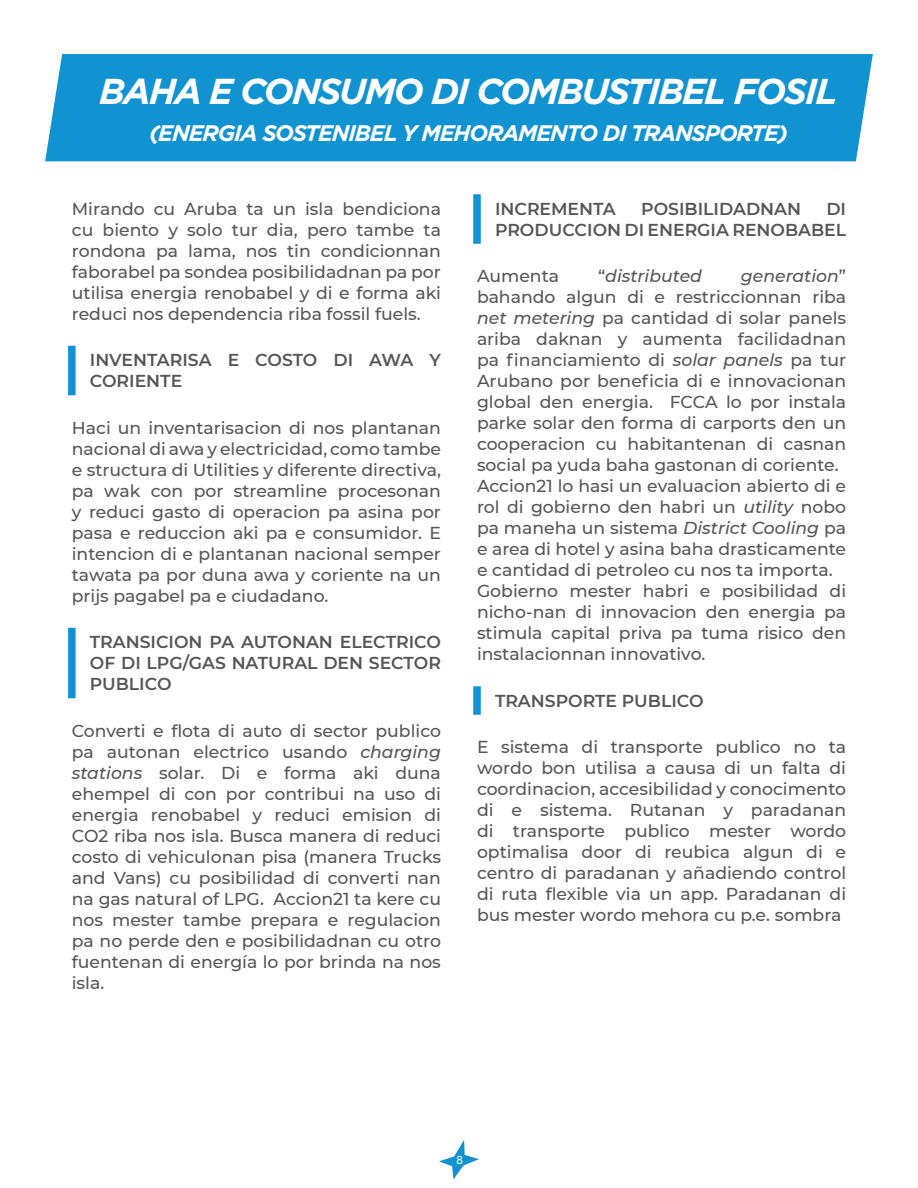
<style>
.page{position:relative;width:918px;height:1188px;background:#fff}
.page>*{position:absolute;margin:0;border:0;box-sizing:border-box;transform-origin:0 0}
.t1{font:italic 700 36px "Gotham";letter-spacing:-.05em;color:#fff}
.t2{font:italic 700 22.5px "Gotham";letter-spacing:-.05em;color:#fff}
.t3{font:500 17.25px/21px "Montserrat";color:#565658;text-align:justify}
.SubTitles{font:600 17.25px/21px "Montserrat";color:#565658}
.t4{font:italic 500 17.25px "Montserrat";color:#565658}
.t5{font:11.7px "Helvetica Neue LT Std";color:#fff}
.s1{font-style:italic}
.s2{font-style:normal}
</style>
<div class="page">
<svg style="left:439px;top:1140px;width:40px;height:40px"></svg>
<div style="left:68px;top:350px;width:8px;height:42px;background:#1193d1"></div>
<div style="left:68px;top:632px;width:8px;height:63px;background:#1193d1"></div>
<div style="left:473px;top:198px;width:8px;height:42px;background:#1193d1"></div>
<div style="left:473px;top:690px;width:8px;height:21px;background:#1193d1"></div>
<div style="left:45px;top:54px;width:828px;height:107px;background:#1193d1"></div>
<div style="left:92px;top:75px;width:7px;height:71px;background:#1193d1"></div>
<p class="t1" style="left:99px;top:67px;width:740px">BAHA E CONSUMO DI COMBUSTIBEL FOSIL</p>
<p class="t2" style="left:149px;top:118px;width:640px">(ENERGIA SOSTENIBEL Y MEHORAMENTO DI TRANSPORTE)</p>
<p class="t3" style="left:72px;top:197px;width:371px">Mirando cu Aruba ta un isla bendiciona cu biento y solo tur dia, pero tambe ta rondona pa lama, nos tin condicionnan faborabel pa sondea posibilidadnan pa por utilisa energia renobabel y di e forma aki reduci nos dependencia riba fossil fuels.</p>
<p class="SubTitles" style="left:90px;top:349px;width:353px">INVENTARISA E COSTO DI AWA Y<br>CORIENTE</p>
<p class="t3" style="left:72px;top:416px;width:371px">Haci un inventarisacion di nos plantanan nacional di awa y electricidad, como tambe e structura di Utilities y diferente directiva, pa wak con por streamline procesonan y reduci gasto di operacion pa asina por pasa e reduccion aki pa e consumidor. E intencion di e plantanan nacional semper tawata pa por duna awa y coriente na un prijs pagabel pa e ciudadano.</p>
<p class="SubTitles" style="left:90px;top:631px;width:353px;text-align:justify">TRANSICION PA AUTONAN ELECTRICO OF DI LPG/GAS NATURAL DEN SECTOR PUBLICO</p>
<p class="t3" style="left:72px;top:719px;width:371px">Converti e flota di auto di sector publico pa autonan electrico usando <span class="s1">charging stations</span> solar. Di e forma aki duna ehempel di con por contribui na uso di energia renobabel y reduci emision di CO2 riba nos isla. Busca manera di reduci costo di vehiculonan pisa (manera Trucks and Vans) cu posibilidad di converti nan na gas natural of LPG. Accion21 ta kere cu nos mester tambe prepara e regulacion pa no perde den e posibilidadnan cu otro fuentenan di energía lo por brinda na nos isla.</p>
<p class="SubTitles" style="left:495px;top:197px;width:122px">INCREMENTA</p>
<p class="SubTitles" style="left:641px;top:197px;width:161px">POSIBILIDADNAN</p>
<p class="SubTitles" style="left:495px;top:197px;width:353px;text-align:right">DI<br>PRODUCCION DI ENERGIA RENOBABEL</p>
<p class="t3" style="left:477px;top:265px;width:84px">Aumenta</p>
<p class="t4" style="left:598px;top:264px;width:105px"><span class="s2">“</span>distributed</p>
<p class="t3" style="left:477px;top:265px;width:371px;text-indent:264px"><span class="s1">generation</span>” bahando algun di e restriccionnan riba <span class="s1">net metering</span> pa cantidad di solar panels ariba daknan y aumenta facilidadnan pa financiamiento di <span class="s1">solar panels</span> pa tur Arubano por beneficia di e innovacionan global den energia. FCCA lo por instala parke solar den forma di carports den un cooperacion cu habitantenan di casnan social pa yuda baha gastonan di coriente.</p>
<p class="t3" style="left:477px;top:475px;width:371px">Accion21 lo hasi un evaluacion abierto di e rol di gobierno den habri un <span class="s1">utility</span> nobo pa maneha un sistema <span class="s1">District Cooling</span> pa e area di hotel y asina baha drasticamente e cantidad di petroleo cu nos ta importa.</p>
<p class="t3" style="left:477px;top:580px;width:371px">Gobierno mester habri e posibilidad di nicho-nan di innovacion den energia pa stimula capital priva pa tuma risico den instalacionnan innovativo.</p>
<p class="SubTitles" style="left:495px;top:689px;width:210px">TRANSPORTE PUBLICO</p>
<p class="t3" style="left:477px;top:736px;width:371px">E sistema di transporte publico no ta wordo bon utilisa a causa di un falta di coordinacion, accesibilidad y conocimento di e sistema. Rutanan y paradanan di transporte publico mester wordo optimalisa door di reubica algun di e centro di paradanan y añadiendo control di ruta flexible via un app. Paradanan di bus mester wordo mehora cu p.e. sombra</p>
<p class="t5" style="left:456px;top:1153px;width:8px">8</p>
</div>
